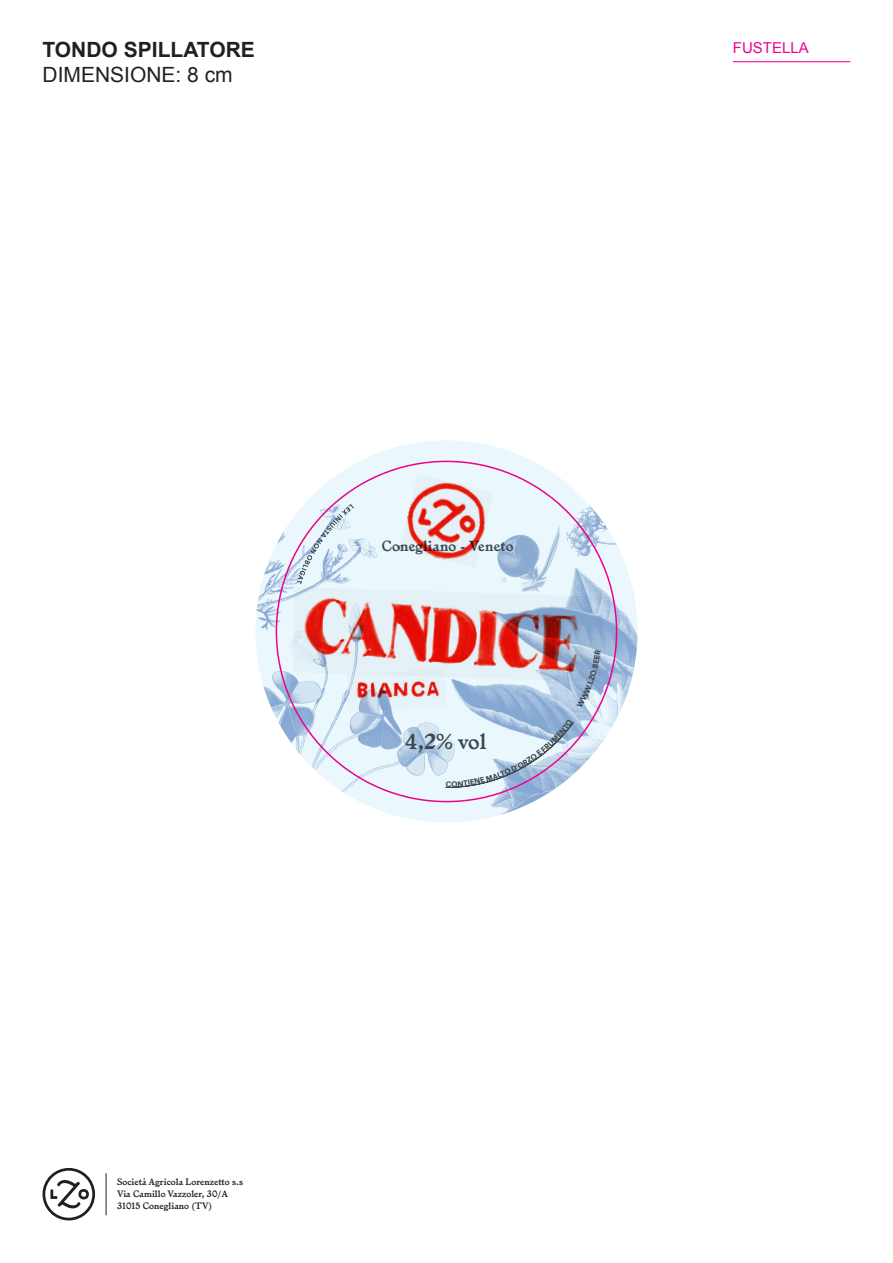
<style>
.page{position:relative;width:893px;height:1263px;background:#fff}
.page>*{position:absolute;margin:0;border:0;box-sizing:border-box;transform-origin:0 0}
.t1{font:700 21px "Arial";color:#231f20}
.t2{font:21px "Arial";color:#231f20}
.t3{font:600 21px "Larish Alte";color:#374851}
.t4{font:15px "Arial";color:#ed028c}
.t5{font:600 14.25px "Larish Alte";letter-spacing:.01em;color:#374851}
.t6{font:600 9px/12px "Larish Alte";color:#231f20}
</style>
<div class="page">
<hr style="left:733px;top:61px;width:117px;height:1px;background:#ed028c">
<img style="left:255px;top:450px;width:382px;height:365px">
<img style="left:347px;top:682px;width:99px;height:29px">
<img style="left:400px;top:475px;width:93px;height:92px">
<img style="left:293px;top:587px;width:310px;height:95px">
<svg style="left:297px;top:504px;width:57px;height:80px;background:#d5dfed"></svg>
<svg style="left:43px;top:1168px;width:52px;height:52px"></svg>
<hr style="left:106px;top:1173px;width:1px;height:42px;background:#231f20">
<svg style="left:445px;top:718px;width:129px;height:70px;background:#cad9eb"></svg>
<svg style="left:577px;top:650px;width:24px;height:58px"></svg>
<h1 class="t1" style="left:43px;top:36px;width:214px">TONDO SPILLATORE</h1>
<h1 class="t2" style="left:43px;top:61px;width:192px">DIMENSIONE: 8 cm</h1>
<h3 class="t5" style="left:382px;top:534px;width:133px">Conegliano - Veneto</h3>
<h1 class="t3" style="left:405px;top:724px;width:83px">4,2% vol</h1>
<p class="t6" style="left:117px;top:1175px;width:128px">Società Agricola Lorenzetto s.s<br>Via Camillo Vazzoler, 30/A<br>31015 Conegliano (TV)</p>
<h2 class="t4" style="left:733px;top:38px;width:77px">FUSTELLA</h2>
</div>
